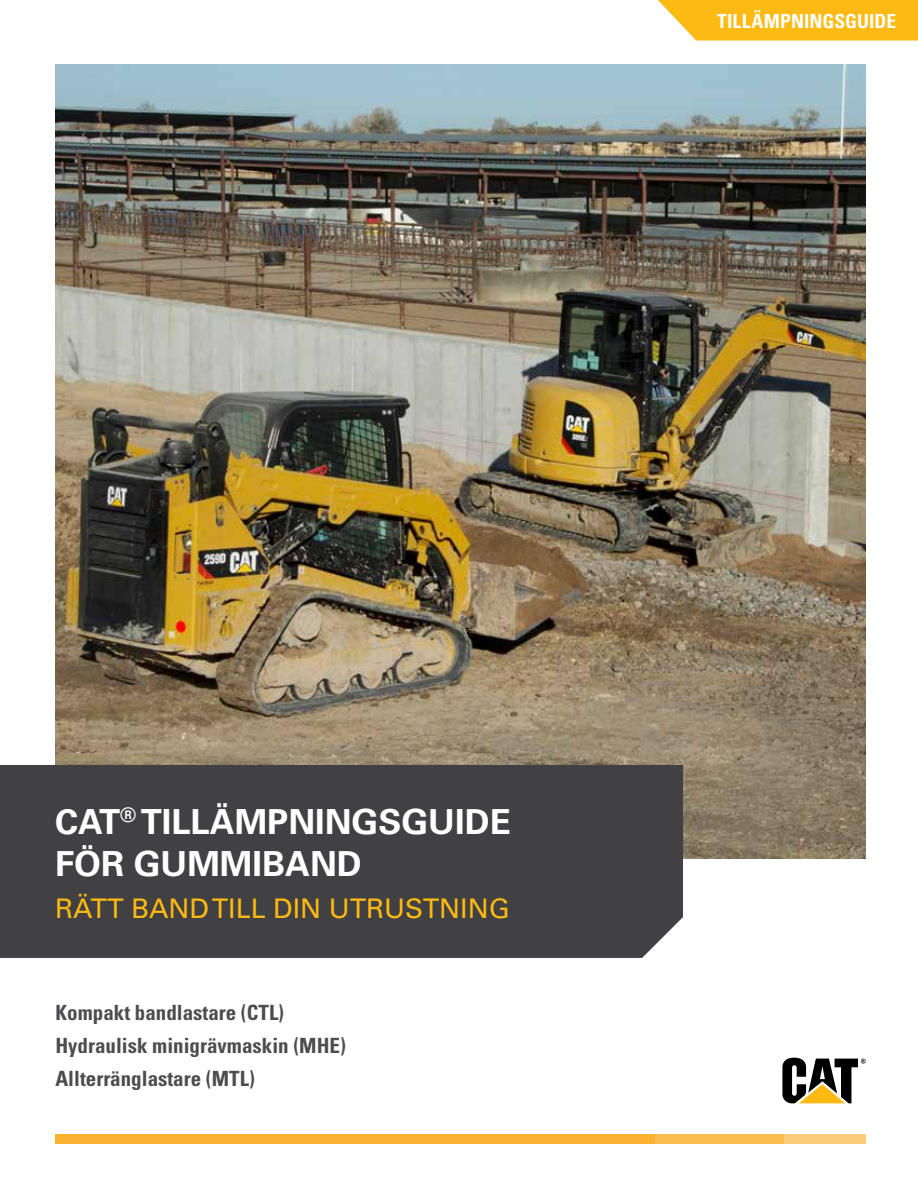
<style>
.page{position:relative;width:918px;height:1188px;background:#fff}
.page>*{position:absolute;margin:0;border:0;box-sizing:border-box;transform-origin:0 0}
.t1{font:700 34.5px/42px "Univers LT Std";color:#fff}
.t2{font:27px "Univers LT Std";color:#fdba12}
.t3{font:21px/33px "Univers LTCYR 67 Bold Cond";color:#4d4d4f}
.New_Body{font:700 condensed 19.5px "Univers LT Std";letter-spacing:.005em;color:#fff}
</style>
<div class="page">
<img style="left:55px;top:65px;width:811px;height:794px">
<div style="left:55px;top:1135px;width:602px;height:9px;background:#fab230"></div>
<div style="left:656px;top:1135px;width:128px;height:9px;background:#fbbd4f"></div>
<div style="left:784px;top:1135px;width:82px;height:9px;background:#fccd78"></div>
<svg style="left:782px;top:1058px;width:84px;height:45px"></svg>
<div style="left:0;top:765px;width:683px;height:193px;background:#414042"></div>
<svg style="left:658px;top:0;width:260px;height:40px;background:#fdbf23"></svg>
<p class="New_Body" style="left:717px;top:9px;width:180px">TILLÄMPNINGSGUIDE</p>
<p class="t1" style="left:55px;top:801px;width:457px">CAT<sup>®</sup> TILLÄMPNINGSGUIDE<br>FÖR GUMMIBAND</p>
<p class="t2" style="left:55px;top:892px;width:456px">RÄTT BAND TILL DIN UTRUSTNING</p>
<p class="t3" style="left:56px;top:996px;width:292px">Kompakt bandlastare (CTL)<br>Hydraulisk minigrävmaskin (MHE)<br>Allterränglastare (MTL)</p>
</div>
